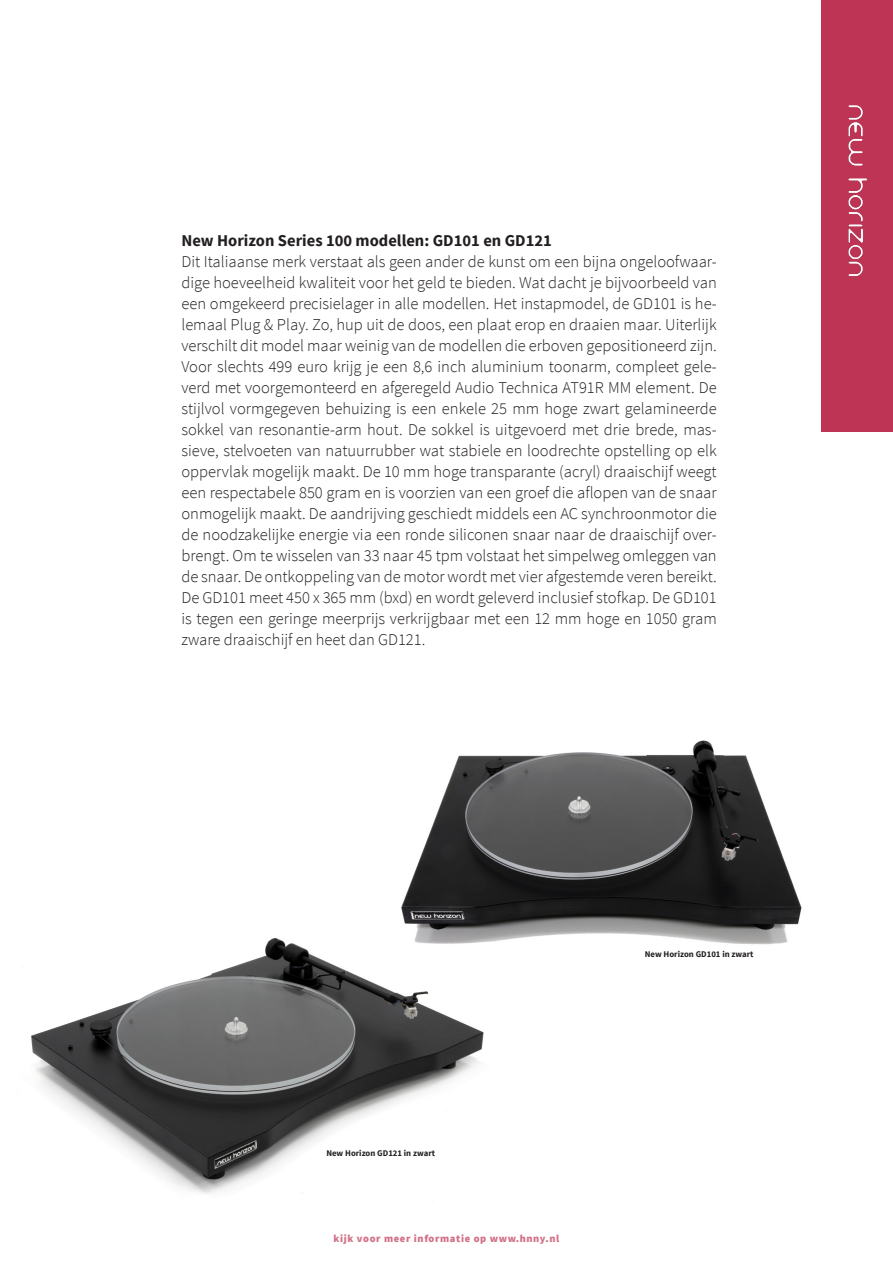
<style>
.page{position:relative;width:893px;height:1263px;background:#fff}
.page>*{position:absolute;margin:0;border:0;box-sizing:border-box;transform-origin:0 0}
.t1{font:300 16.5px/21px "Source Sans Pro";color:#231f20;text-align:justify}
.t2{font:700 16.5px "Source Sans Pro";color:#231f20}
.t3{font:900 10.5px "Source Sans Pro";letter-spacing:.06em;color:#d27188}
.t4{font:700 8.7px "Source Sans Pro";color:#231f20}
</style>
<div class="page">
<div style="left:822px;top:0;width:71px;height:432px;background:#be3455"></div>
<img style="left:848px;top:105px;width:20px;height:171px">
<img style="left:31px;top:938px;width:453px;height:256px">
<img style="left:364px;top:740px;width:438px;height:249px">
<p class="t2" style="left:181px;top:230px;width:372px">New Horizon Series 100 modellen: GD101 en GD121</p>
<p class="t1" style="left:181px;top:251px;width:537px">Dit Italiaanse merk verstaat als geen ander de kunst om een bijna ongeloofwaar&shy;dige hoeveelheid kwaliteit voor het geld te bieden. Wat dacht je bijvoorbeeld van een omgekeerd precisielager in alle modellen. Het instapmodel, de GD101 is he&shy;lemaal Plug &amp; Play. Zo, hup uit de doos, een plaat erop en draaien maar. Uiterlijk verschilt dit model maar weinig van de modellen die erboven gepositioneerd zijn.</p>
<p class="t1" style="left:181px;top:356px;width:537px">Voor slechts 499 euro krijg je een 8,6 inch aluminium toonarm, compleet gele&shy;verd met voorgemonteerd en afgeregeld Audio Technica AT91R MM element. De stijlvol vormgegeven behuizing is een enkele 25 mm hoge zwart gelamineerde sokkel van resonantie-arm hout. De sokkel is uitgevoerd met drie brede, mas&shy;sieve, stelvoeten van natuurrubber wat stabiele en loodrechte opstelling op elk oppervlak mogelijk maakt. De 10 mm hoge transparante (acryl) draaischijf weegt een respectabele 850 gram en is voorzien van een groef die aflopen van de snaar onmogelijk maakt. De aandrijving geschiedt middels een AC synchroonmotor die de noodzakelijke energie via een ronde siliconen snaar naar de draaischijf over&shy;brengt. Om te wisselen van 33 naar 45 tpm volstaat het simpelweg omleggen van de snaar. De ontkoppeling van de motor wordt met vier afgestemde veren bereikt.<br>De GD101 meet 450 x 365 mm (bxd) en wordt geleverd inclusief stofkap. De GD101 is tegen een geringe meerprijs verkrijgbaar met een 12 mm hoge en 1050 gram zware draaischijf en heet dan GD121.</p>
<p class="t4" style="left:326px;top:1148px;width:110px">New Horizon GD121 in zwart</p>
<p class="t3" style="left:334px;top:1232px;width:227px">kijk voor meer informatie op www.hnny.nl</p>
<p class="t4" style="left:645px;top:948px;width:110px">New Horizon GD101 in zwart</p>
</div>
